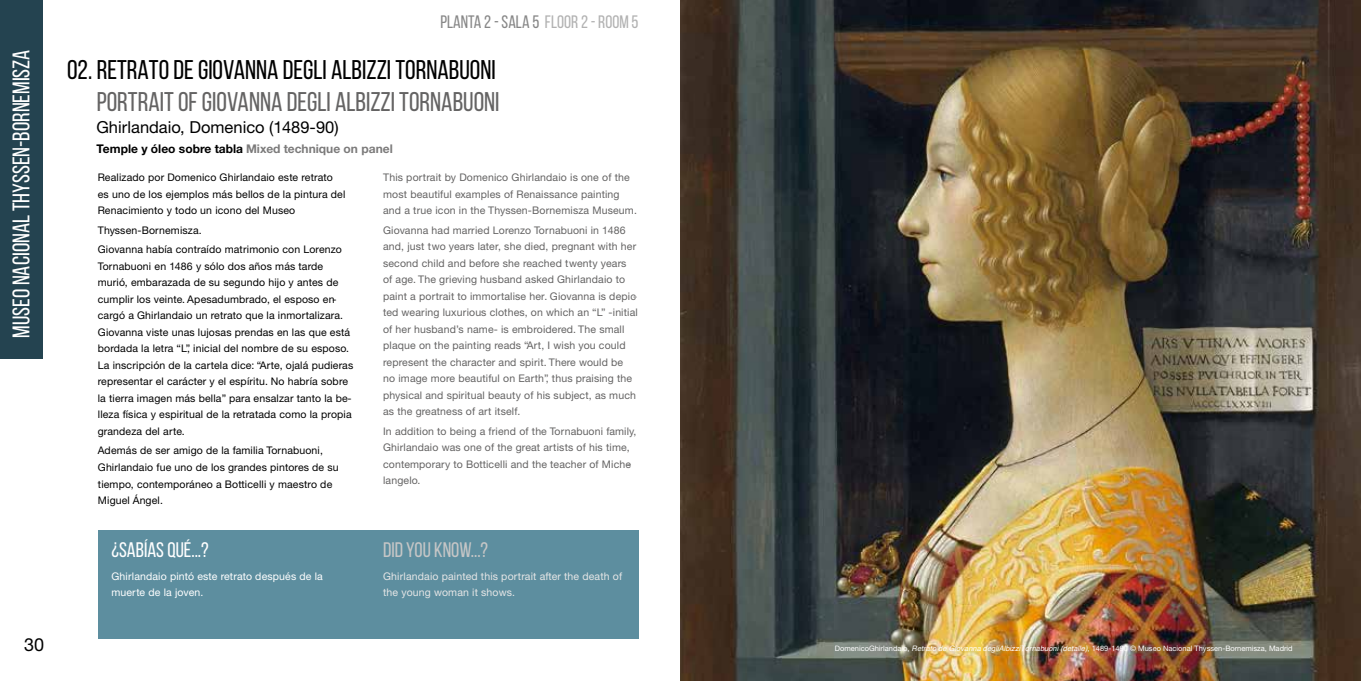
<style>
.page{position:relative;width:1361px;height:681px;background:#fff}
.page>*{position:absolute;margin:0;border:0;box-sizing:border-box;transform-origin:0 0}
.t1{font:27px "Bebas Neue";color:#000}
.t2{font:27px "Bebas Neue";color:#646363}
.t3{font:24px "Bebas Neue";color:#fff}
.t4{font:21px "Bebas Neue";color:#fff}
.t5{font:21px "Bebas Neue";color:#c6c6c6}
.t6{font:18px "Bebas Neue";color:#878787}
.t7{font:18px "Helvetica Neue LT Std";color:#000}
.t8{font:16.5px "Helvetica Neue LT Std";color:#000}
.t9{font:700 12px "Helvetica Neue LT Std";color:#000}
.t10{font:10.5px/16.5px "Helvetica Neue LT Std";letter-spacing:.015em;color:#646363}
.t11{font:10.5px/16.5px "Helvetica Neue LT Std";letter-spacing:.015em;color:#000}
.t12{font:10.5px/16.5px "Helvetica Neue LT Std";letter-spacing:.015em;color:#e6e6e6}
.t13{font:10.5px/16.5px "Helvetica Neue LT Std";letter-spacing:.015em;color:#fff}
.t14{font:7.5px "Helvetica Neue LT Std";color:#fff}
.s1{color:#b2b2b2}
.s2{color:#7c7b7b}
.s3{font-family:"Helvetica";font-style:italic}
</style>
<div class="page">
<div style="left:98px;top:529px;width:540px;height:109px;background:#5d8e9f"></div>
<img style="left:680px;top:0;width:681px;height:680px">
<div style="left:0;top:0;width:43px;height:358px;background:#244350"></div>
<h2 class="t3" style="left:8px;top:338px;width:290px;rotate:-90deg">MUSEO NACIONAL THYSSEN-BORNEMISZA</h2>
<h3 class="t7" style="left:24px;top:634px;width:22px">30</h3>
<h3 class="t6" style="left:440px;top:13px;width:200px">PLANTA 2 - SALA 5 <span class="s1">FLOOR 2 - ROOM 5</span></h3>
<h1 class="t1" style="left:67px;top:55px;width:430px">02. RETRATO DE GIOVANNA DEGLI ALBIZZI TORNABUONI</h1>
<h1 class="t2" style="left:97px;top:87px;width:404px">PORTRAIT OF GIOVANNA DEGLI ALBIZZI TORNABUONI</h1>
<h3 class="t8" style="left:96px;top:117px;width:244px">Ghirlandaio, Domenico (1489-90)</h3>
<p class="t9" style="left:96px;top:141px;width:298px">Temple y óleo sobre tabla <span class="s2">Mixed technique on panel</span></p>
<p class="t11" style="left:98px;top:169px;width:249px">Realizado por Domenico Ghirlandaio este retrato es uno de los ejemplos más bellos de la pintura del<br>Renacimiento y todo un icono del Museo</p>
<p class="t11" style="left:98px;top:220px;width:245px;line-height:19.5px">Thyssen-Bornemisza.<br>Giovanna había contraído matrimonio con Lorenzo</p>
<p class="t11" style="left:98px;top:257px;width:257px">Tornabuoni en 1486 y sólo dos años más tarde murió, embarazada de su segundo hijo y antes de cumplir los veinte. Apesadumbrado, el esposo en&shy;cargó a Ghirlandaio un retrato que la inmortalizara.<br>Giovanna viste unas lujosas prendas en las que está bordada la letra “L”, inicial del nombre de su esposo.<br>La inscripción de la cartela dice: “Arte, ojalá pudieras representar el carácter y el espíritu. No habría sobre la tierra imagen más bella” para ensalzar tanto la be&shy;lleza física y espiritual de la retratada como la propia grandeza del arte.</p>
<p class="t11" style="left:98px;top:442px;width:242px">Además de ser amigo de la familia Tornabuoni, Ghirlandaio fue uno de los grandes pintores de su tiempo, contemporáneo a Botticelli y maestro de Miguel Ángel.</p>
<p class="t10" style="left:383px;top:169px;width:255px">This portrait by Domenico Ghirlandaio is one of the most beautiful examples of Renaissance painting and a true icon in the Thyssen-Bornemisza Museum.</p>
<p class="t10" style="left:383px;top:221px;width:256px">Giovanna had married Lorenzo Tornabuoni in 1486 and, just two years later, she died, pregnant with her second child and before she reached twenty years of age. The grieving husband asked Ghirlandaio to paint a portrait to immortalise her. Giovanna is depic&shy;ted wearing luxurious clothes, on which an “L” -initial of her husband’s name- is embroidered. The small plaque on the painting reads “Art, I wish you could represent the character and spirit. There would be<br>no image more beautiful on Earth”, thus praising the physical and spiritual beauty of his subject, as much as the greatness of art itself.</p>
<p class="t10" style="left:383px;top:422px;width:255px">In addition to being a friend of the Tornabuoni family, Ghirlandaio was one of the great artists of his time, contemporary to Botticelli and the teacher of Miche&shy;langelo.</p>
<h3 class="t4" style="left:112px;top:537px;width:99px">¿SABÍAS QUÉ...?</h3>
<h3 class="t5" style="left:383px;top:537px;width:107px">DID YOU KNOW...?</h3>
<p class="t13" style="left:111px;top:567px;width:213px">Ghirlandaio pintó este retrato después de la muerte de la joven.</p>
<p class="t12" style="left:383px;top:567px;width:241px">Ghirlandaio painted this portrait after the death of the young woman it shows.</p>
<p class="t14" style="left:835px;top:643px;width:459px">DomenicoGhirlandaio, <span class="s3">Retrato de Giovanna degliAlbizziTornabuoni (detalle)</span>, 1489-1490 © Museo Nacional Thyssen-Bornemisza, Madrid</p>
</div>
